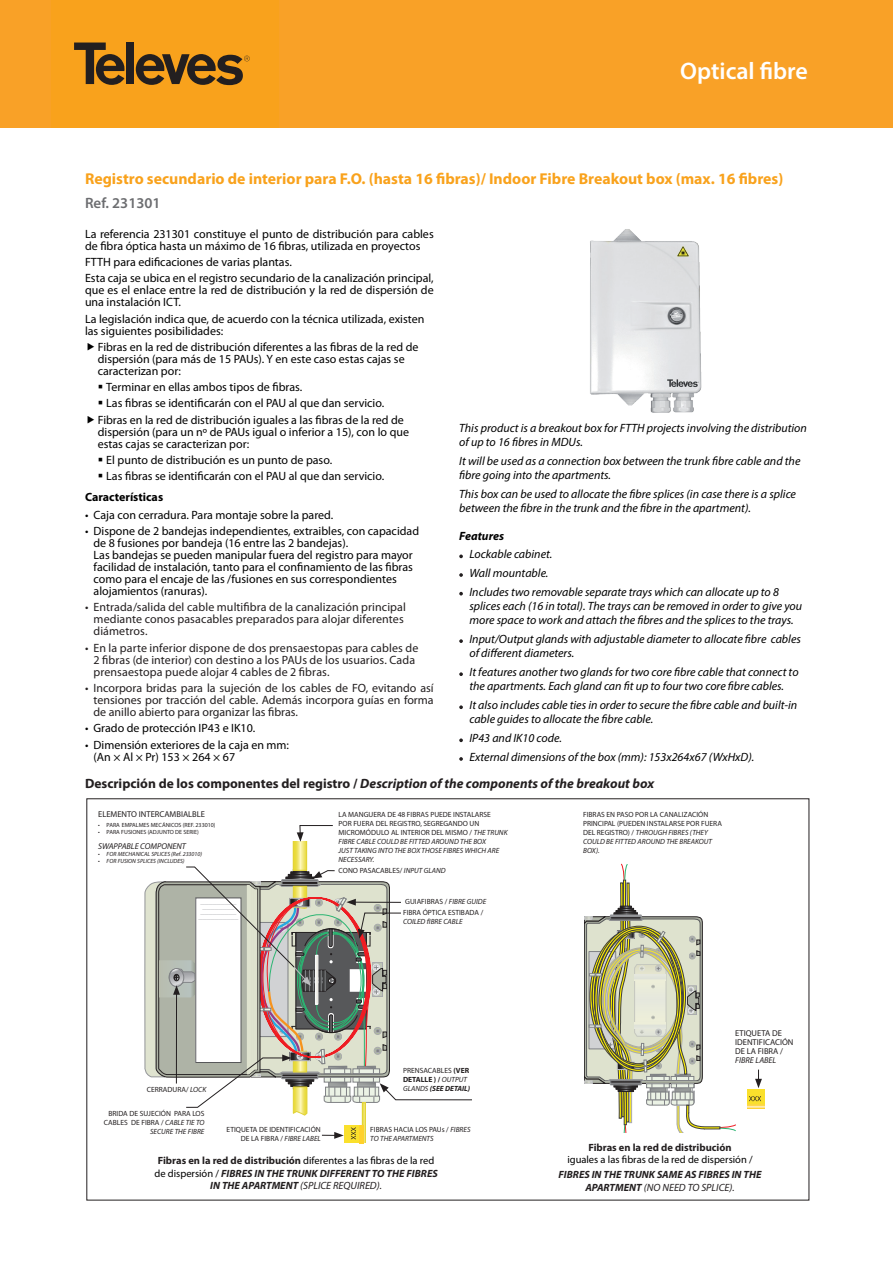
<style>
.page{position:relative;width:893px;height:1263px;background:#fff}
.page>*{position:absolute;margin:0;border:0;box-sizing:border-box;transform-origin:0 0}
.t1{font:600 24px "Myriad Pro";color:#fff}
.t2{font:700 15.75px "Myriad Pro";color:#f9a21c}
.t3{font:600 15px "Myriad Pro";color:#6c6d70}
.t4{font:italic 700 13.5px "Myriad Pro";color:#231f20}
.t5{font:12px/12px "Myriad Pro";color:#000}
.t6{font:italic 12px/14.4px "Myriad Pro";color:#000}
.t7{font:12px/12px "Myriad Pro";letter-spacing:.005em;color:#231f20}
.t8{font:700 12px "Myriad Pro";color:#000}
.t9{font:italic 700 12px "Myriad Pro";color:#000}
.t10{font:italic 700 10.5px/12.6px "Myriad Pro";color:#231f20;text-align:center}
.t11{font:10.5px "Myriad Pro";color:#000}
.t12{font:700 10.5px "Myriad Pro";color:#231f20}
.t13{font:8.55px/9px "Myriad Pro";color:#231f20}
.t14{font:italic 8.55px "Myriad Pro";color:#231f20}
.t15{font:7.95px "Myriad Pro";color:#b2b3b7}
.t16{font:7.5px/9px "Myriad Pro";color:#231f20}
.t17{font:italic 7.5px/9px "Myriad Pro";color:#231f20}
.t18{font:700 7.5px/9px "Myriad Pro";color:#231f20}
.t19{font:6px "Myriad Pro";color:#231f20}
.t20{font:italic 6px "Myriad Pro";color:#231f20}
.s1{font-style:normal}
.s2{font-style:italic}
.s3{font-weight:400}
.s4{font-weight:400;font-style:italic}
.s5{font-weight:400;font-style:normal;color:#000}
</style>
<div class="page">
<div style="left:0;top:0;width:893px;height:128px;background:#f9a127"></div>
<div style="left:51px;top:0;width:227px;height:128px;background:#f9a21c"></div>
<div style="left:126px;top:42px;width:8px;height:42px;background:#231f20"></div>
<svg style="left:74px;top:43px;width:51px;height:42px"></svg>
<svg style="left:135px;top:54px;width:115px;height:31px"></svg>
<svg style="left:584px;top:864px;width:152px;height:268px"></svg>
<div style="left:344px;top:1125px;width:15px;height:18px;background:#fae02c"></div>
<hr style="left:359px;top:1125px;width:4px;height:18px;background:#ffd12c">
<div style="left:747px;top:1089px;width:18px;height:15px;background:#fae02c"></div>
<svg style="left:747px;top:1104px;width:18px;height:4px"></svg>
<svg style="left:749px;top:1096px;width:12px;height:5px"></svg>
<svg style="left:755px;top:1069px;width:7px;height:19px"></svg>
<svg style="left:459px;top:554px;width:4px;height:4px"></svg>
<svg style="left:459px;top:573px;width:4px;height:4px"></svg>
<svg style="left:459px;top:592px;width:4px;height:3px"></svg>
<svg style="left:459px;top:639px;width:4px;height:4px"></svg>
<svg style="left:459px;top:672px;width:4px;height:4px"></svg>
<svg style="left:459px;top:705px;width:4px;height:4px"></svg>
<svg style="left:459px;top:738px;width:4px;height:4px"></svg>
<svg style="left:459px;top:757px;width:4px;height:4px"></svg>
<img style="left:590px;top:229px;width:112px;height:184px">
<svg style="left:145px;top:825px;width:327px;height:317px"></svg>
<h1 class="t1" style="left:680px;top:55px;width:129px">Optical fibre</h1>
<h2 class="t2" style="left:85px;top:168px;width:700px">Registro secundario de interior para F.O. (hasta 16 fibras)/ Indoor Fibre Breakout box (max. 16 fibres)</h2>
<p class="t3" style="left:85px;top:194px;width:77px">Ref. 231301</p>
<p class="t5" style="left:85px;top:228px;width:350px">La referencia 231301 constituye el punto de distribución para cables de fibra óptica hasta un máximo de 16 fibras, utilizada en proyectos</p>
<p class="t5" style="left:85px;top:254px;width:350px;line-height:16.2px">FTTH para edificaciones de varias plantas.<br>Esta caja se ubica en el registro secundario de la canalización principal,</p>
<p class="t5" style="left:85px;top:284px;width:350px">que es el enlace entre la red de distribución y la red de dispersión de una instalación ICT.</p>
<p class="t5" style="left:85px;top:312px;width:341px">La legislación indica que, de acuerdo con la técnica utilizada, existen las siguientes posibilidades:</p>
<p class="t5" style="left:98px;top:341px;width:322px">Fibras en la red de distribución diferentes a las fibras de la red de dispersión (para más de 15 PAUs). Y en este caso estas cajas se caracterizan por:</p>
<p class="t5" style="left:106px;top:381px;width:197px">Terminar en ellas ambos tipos de fibras.</p>
<p class="t5" style="left:106px;top:397px;width:279px">Las fibras se identificarán con el PAU al que dan servicio.</p>
<p class="t5" style="left:98px;top:413px;width:308px">Fibras en la red de distribución iguales a las fibras de la red de</p>
<p class="t5" style="left:98px;top:425px;width:313px">dispersión (para un nº de PAUs igual o inferior a 15), con lo que estas cajas se caracterizan por:</p>
<p class="t5" style="left:106px;top:451px;width:279px;line-height:16.2px">El punto de distribución es un punto de paso.<br>Las fibras se identificarán con el PAU al que dan servicio.</p>
<p class="t8" style="left:85px;top:489px;width:80px">Características</p>
<p class="t5" style="left:85px;top:509px;width:250px">• Caja con cerradura. Para montaje sobre la pared.</p>
<p class="t5" style="left:94px;top:525px;width:327px;text-indent:-9px">• Dispone de 2 bandejas independientes, extraibles, con capacidad de 8 fusiones por bandeja (16 entre las 2 bandejas).<br>Las bandejas se pueden manipular fuera del registro para mayor facilidad de instalación, tanto para el confinamiento de las fibras como para el encaje de las /fusiones en sus correspondientes alojamientos (ranuras).</p>
<p class="t7" style="left:94px;top:601px;width:314px;text-indent:-9px">• Entrada/salida del cable multifibra de la canalización principal mediante conos pasacables preparados para alojar diferentes diámetros.</p>
<p class="t7" style="left:94px;top:641px;width:326px;text-indent:-9px">• En la parte inferior dispone de dos prensaestopas para cables de<br>2 fibras (de interior) con destino a los PAUs de los usuarios. Cada prensaestopa puede alojar 4 cables de 2 fibras.</p>
<p class="t7" style="left:94px;top:682px;width:342px;text-align:justify;text-indent:-9px">• Incorpora bridas para la sujeción de los cables de FO, evitando así tensiones por tracción del cable. Además incorpora guías en forma de anillo abierto para organizar las fibras.</p>
<p class="t5" style="left:85px;top:722px;width:172px">• Grado de protección IP43 e IK10.</p>
<p class="t5" style="left:94px;top:738px;width:197px;text-indent:-9px">• Dimensión exteriores de la caja en mm: (An × Al × Pr) 153 × 264 × 67</p>
<p class="t6" style="left:459px;top:420px;width:349px">This product is a breakout box for FTTH projects involving the distribution of up to 16 fibres in MDUs.</p>
<p class="t6" style="left:459px;top:453px;width:343px">It will be used as a connection box between the trunk fibre cable and the fibre going into the apartments.</p>
<p class="t6" style="left:459px;top:487px;width:338px">This box can be used to allocate the fibre splices (in case there is a splice between the fibre in the trunk and the fibre in the apartment).</p>
<p class="t9" style="left:459px;top:528px;width:46px">Features</p>
<p class="t6" style="left:469px;top:545px;width:311px;line-height:18.6px">Lockable cabinet.<br>Wall mountable.<br>Includes two removable separate trays which can allocate up to 8</p>
<p class="t6" style="left:469px;top:598px;width:334px">splices each (16 in total). The trays can be removed in order to give you more space to work and attach the fibres and the splices to the trays.</p>
<p class="t6" style="left:469px;top:631px;width:333px">Input/Output glands with adjustable diameter to allocate fibre cables of different diameters.</p>
<p class="t6" style="left:469px;top:665px;width:331px">It features another two glands for two core fibre cable that connect to the apartments. Each gland can fit up to four two core fibre cables.</p>
<p class="t6" style="left:469px;top:698px;width:329px">It also includes cable ties in order to secure the fibre cable and built-in cable guides to allocate the fibre cable.</p>
<p class="t6" style="left:469px;top:729px;width:286px;line-height:18.6px">IP43 and IK10 code.<br>External dimensions of the box (mm): 153x264x67 (WxHxD).</p>
<p class="t4" style="left:85px;top:774px;width:571px"><span class="s1">Descripción de los componentes del registro /</span> Description of the components of the breakout box</p>
<p class="t13" style="left:98px;top:809px;width:108px">ELEMENTO INTERCAMBIALBLE</p>
<p class="t19" style="left:98px;top:821px;width:119px">• PARA EMPALMES MECÁNICOS (REF. 233010)</p>
<p class="t19" style="left:98px;top:828px;width:102px">• PARA FUSIONES (ADJUNTO DE SERIE)</p>
<p class="t14" style="left:98px;top:840px;width:89px">SWAPPABLE COMPONENT</p>
<p class="t20" style="left:98px;top:850px;width:105px">• FOR MECHANICAL SPLICES (Ref. 233010)</p>
<p class="t20" style="left:98px;top:857px;width:88px">• FOR FUSION SPLICES (INCLUDES)</p>
<p class="t15" style="left:200px;top:896px;width:38px">_________</p>
<p class="t15" style="left:202px;top:901px;width:34px">________</p>
<p class="t15" style="left:200px;top:906px;width:38px">_________</p>
<p class="t15" style="left:198px;top:911px;width:42px">__________</p>
<p class="t16" style="left:339px;top:809px;width:171px">LA MANGUERA DE 48 FIBRAS PUEDE INSTALARSE<br>POR FUERA DEL REGISTRO, SEGREGANDO UN MICROMÓDULO AL INTERIOR DEL MISMO / <span class="s2">THE TRUNK FIBRE CABLE COULD BE FITTED AROUND THE BOX<br>JUST TAKING INTO THE BOX THOSE FIBRES WHICH ARE NECESSARY.</span></p>
<p class="t16" style="left:339px;top:866px;width:109px">CONO PASACABLES/ <span class="s2">INPUT GLAND</span></p>
<p class="t16" style="left:403px;top:896px;width:85px;line-height:11.1px">GUIAFIBRAS / <span class="s2">FIBRE GUIDE<br></span>FIBRA ÓPTICA ESTIBADA /</p>
<p class="t17" style="left:403px;top:917px;width:61px">COILED fIBRE CABLE</p>
<p class="t16" style="left:147px;top:1084px;width:61px">CERRADURA/ <span class="s2">LOCK</span></p>
<p class="t16" style="left:104px;top:1109px;width:102px;text-align:right">BRIDA DE SUJECIÓN PARA LOS<br>CABLES DE FIBRA / <span class="s2">CABLE TIE TO<br>SECURE THE FIBRE</span></p>
<p class="t16" style="left:227px;top:1125px;width:96px;text-align:right">ETIQUETA DE IDENTIFICACIÓN<br>DE LA FIBRA / <span class="s2">FIBRE LABEL</span></p>
<p class="t18" style="left:403px;top:1066px;width:69px"><span class="s3">PRENSACABLES</span> (VER<br>DETALLE ) / <span class="s4">OUTPUT<br>GLANDS</span> <span class="s2">(SEE DETAIL)</span></p>
<p class="t17" style="left:370px;top:1125px;width:102px"><span class="s1">FIBRAS HACIA LOS PAUs /</span> FIBRES<br>TO THE APARTMENTS</p>
<p class="t10" style="left:154px;top:1154px;width:285px"><span class="s1">Fibras en la red de distribución</span> <span class="s5">diferentes a las fibras de la red de dispersión /</span> FIBRES IN THE TRUNK DIFFERENT TO THE FIBRES<br>IN THE APARTMENT <span class="s3">(SPLICE REQUIRED).</span></p>
<p class="t16" style="left:583px;top:809px;width:140px">FIBRAS EN PASO POR LA CANALIZACIÓN<br>PRINCIPAL (PUEDEN INSTALARSE POR FUERA<br>DEL REGISTRO) / <span class="s2">THROUGH FIBRES (THEY<br>COULD BE FITTED AROUND THE BREAKOUT<br>BOX).</span></p>
<p class="t13" style="left:735px;top:1029px;width:60px">ETIQUETA DE<br>IDENTIFICACIÓN<br>DE LA FIBRA /</p>
<p class="t14" style="left:735px;top:1055px;width:43px">FIBRE LABEL</p>
<p class="t12" style="left:588px;top:1140px;width:145px">Fibras en la red de distribución</p>
<p class="t11" style="left:567px;top:1153px;width:187px">iguales a las fibras de la red de dispersión /</p>
<p class="t10" style="left:559px;top:1168px;width:204px">FIBRES IN THE TRUNK SAME AS FIBRES IN THE<br>APARTMENT <span class="s3">(NO NEED TO SPLICE).</span></p>
</div>
